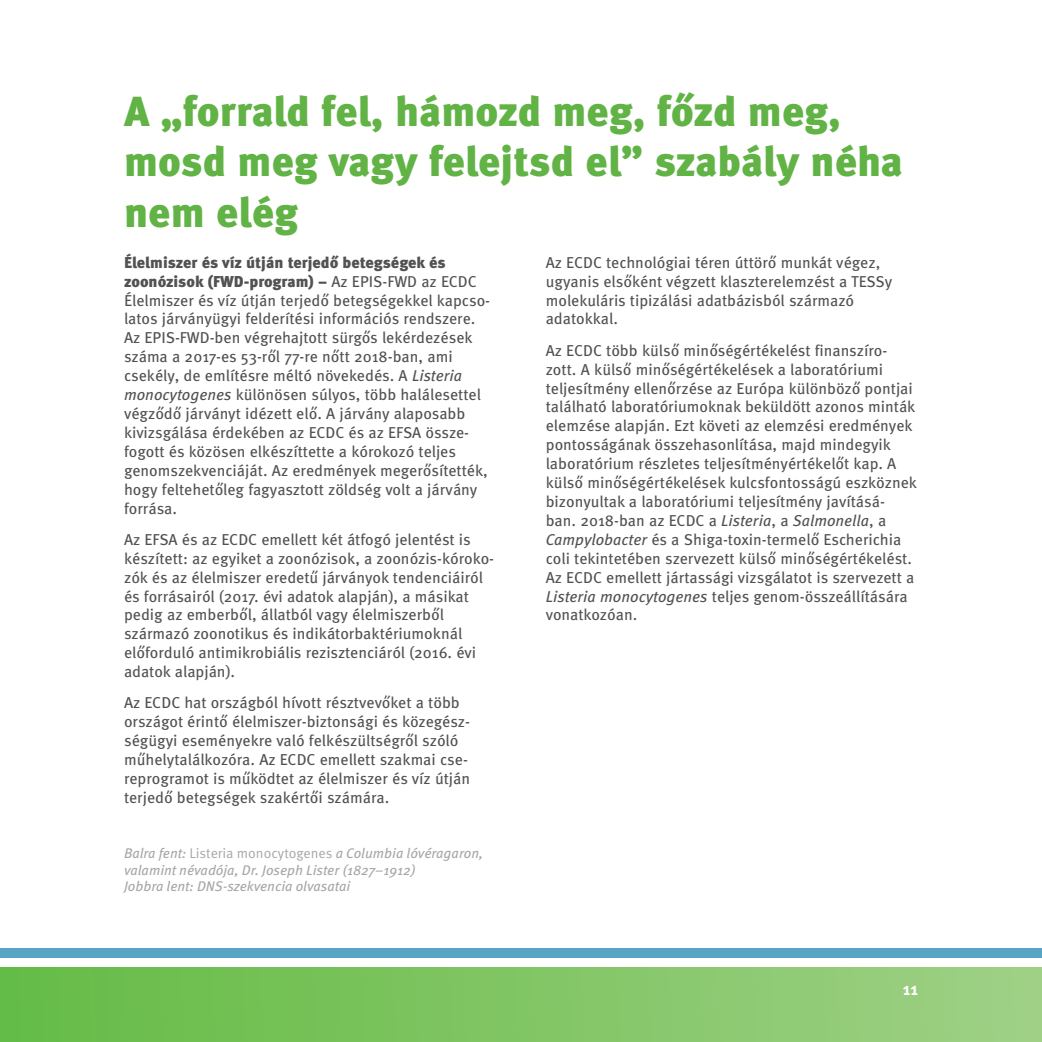
<style>
.page{position:relative;width:1042px;height:1042px;background:#fff}
.page>*{position:absolute;margin:0;border:0;box-sizing:border-box;transform-origin:0 0}
.t1{font:900 42px/50.4px "Meta Pro";color:#61b345}
.t2{font:700 17.5px "Meta Pro";color:#fff}
.t3{font:15.75px/18.9px "Meta Pro";color:#535051}
.t4{font:italic 14px/16.8px "Meta Pro";color:#a8a6a6}
.s1{font-weight:900;color:#535151}
.s2{font-style:italic}
.s3{font-style:normal}
</style>
<div class="page">
<div style="left:0;top:947px;width:1042px;height:10px;background:#56a5c4"></div>
<div style="left:0;top:967px;width:1042px;height:75px;background:linear-gradient(to right,#64bb45,#9fd085)"></div>
<h1 class="t1" style="left:124px;top:87px;width:780px">A „forrald fel, hámozd meg, főzd meg, mosd meg vagy felejtsd el” szabály néha nem elég</h1>
<p class="t3" style="left:124px;top:253px;width:368px"><span class="s1">Élelmiszer és víz útján terjedő betegségek és zoonózisok (FWD-program) –</span> Az EPIS-FWD az ECDC Élelmiszer és víz útján terjedő betegségekkel kapcso&shy;latos járványügyi felderítési információs rendszere.<br>Az EPIS-FWD-ben végrehajtott sürgős lekérdezések száma a 2017-es 53-ről 77-re nőtt 2018-ban, ami csekély, de említésre méltó növekedés. A <span class="s2">Listeria monocytogenes</span> különösen súlyos, több halálesettel végződő járványt idézett elő. A járvány alaposabb kivizsgálása érdekében az ECDC és az EFSA össze&shy;fogott és közösen elkészíttette a kórokozó teljes genomszekvenciáját. Az eredmények megerősítették, hogy feltehetőleg fagyasztott zöldség volt a járvány forrása.</p>
<p class="t3" style="left:124px;top:530px;width:372px">Az EFSA és az ECDC emellett két átfogó jelentést is készített: az egyiket a zoonózisok, a zoonózis-kóroko&shy;zók és az élelmiszer eredetű járványok tendenciáiról és forrásairól (2017. évi adatok alapján), a másikat pedig az emberből, állatból vagy élelmiszerből származó zoonotikus és indikátorbaktériumoknál előforduló antimikrobiális rezisztenciáról (2016. évi adatok alapján).</p>
<p class="t3" style="left:124px;top:694px;width:348px">Az ECDC hat országból hívott résztvevőket a több országot érintő élelmiszer-biztonsági és közegész&shy;ségügyi eseményekre való felkészültségről szóló műhelytalálkozóra. Az ECDC emellett szakmai cse&shy;reprogramot is működtet az élelmiszer és víz útján terjedő betegségek szakértői számára.</p>
<p class="t4" style="left:124px;top:845px;width:361px">Balra fent: <span class="s3">Listeria monocytogenes</span> a Columbia lóvéragaron, valamint névadója, Dr. Joseph Lister (1827–1912)<br>Jobbra lent: DNS-szekvencia olvasatai</p>
<p class="t3" style="left:546px;top:253px;width:348px">Az ECDC technológiai téren úttörő munkát végez, ugyanis elsőként végzett klaszterelemzést a TESSy molekuláris tipizálási adatbázisból származó adatokkal.</p>
<p class="t3" style="left:546px;top:341px;width:373px">Az ECDC több külső minőségértékelést finanszíro&shy;zott. A külső minőségértékelések a laboratóriumi teljesítmény ellenőrzése az Európa különböző pontjai található laboratóriumoknak beküldött azonos minták elemzése alapján. Ezt követi az elemzési eredmények pontosságának összehasonlítása, majd mindegyik laboratórium részletes teljesítményértékelőt kap. A külső minőségértékelések kulcsfontosságú eszköznek bizonyultak a laboratóriumi teljesítmény javításá&shy;ban. 2018-ban az ECDC a <span class="s2">Listeria</span>, a <span class="s2">Salmonella</span>, a <span class="s2">Campylobacter</span> és a Shiga-toxin-termelő Escherichia coli tekintetében szervezett külső minőségértékelést.<br>Az ECDC emellett jártassági vizsgálatot is szervezett a <span class="s2">Listeria monocytogenes</span> teljes genom-összeállítására vonatkozóan.</p>
<p class="t2" style="left:903px;top:977px;width:17px">11</p>
</div>
